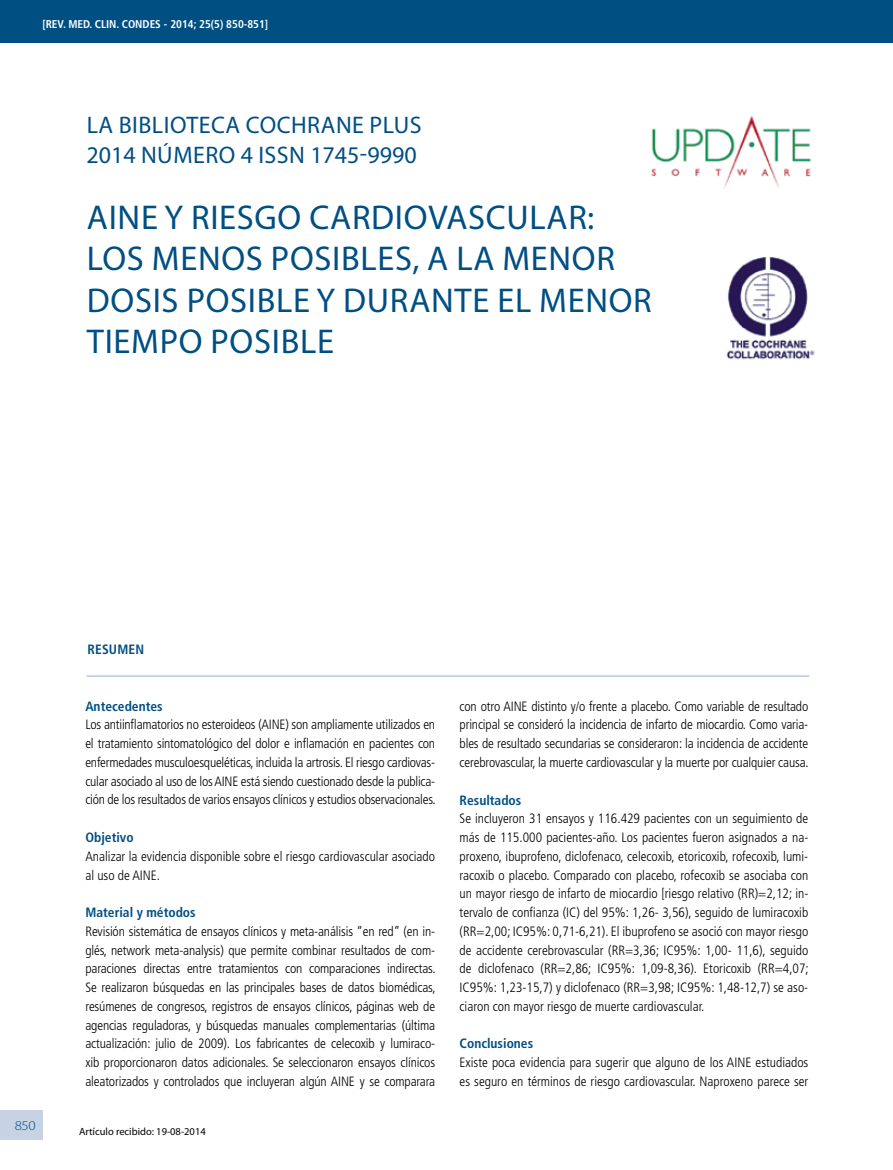
<style>
.page{position:relative;width:893px;height:1170px;background:#fff}
.page>*{position:absolute;margin:0;border:0;box-sizing:border-box;transform-origin:0 0}
.t1{font:34.5px/41.4px "Myriad Pro";letter-spacing:.02em;color:#004f83}
.t2{font:24px/30px "Myriad Pro";letter-spacing:.02em;color:#004f83}
.t3{font:24px "Myriad Pro";color:#004f83}
.t4{font:300 condensed 13.5px/18.8px "Frutiger";color:#000;text-align:justify}
.t5{font:700 condensed 13.5px "Frutiger";color:#004f83}
.t6{font:300 13.5px "Myriad Pro";color:#004f83;scale:1.1 1}
.t7{font:700 condensed 11.25px "Frutiger";color:#fff}
.t8{font:10.5px "Myriad Pro";color:#000}
</style>
<div class="page">
<div style="left:0;top:1110px;width:43px;height:30px;background:#c7d3e5"></div>
<div style="left:0;top:0;width:893px;height:43px;background:#004f83"></div>
<hr style="left:86px;top:675px;width:723px;height:1px;background:#b8c8de">
<img style="left:651px;top:116px;width:160px;height:72px">
<img style="left:726px;top:257px;width:89px;height:103px">
<p class="t7" style="left:42px;top:17px;width:227px">[REV. MED. CLIN. CONDES - 2014; 25(5) 850-851]</p>
<h2 class="t2" style="left:86px;top:109px;width:337px">LA BIBLIOTECA COCHRANE PLUS<br>2014 Número</h2>
<h2 class="t3" style="left:241px;top:140px;width:177px">4 ISSN 1745-9990</h2>
<h1 class="t1" style="left:87px;top:196px;width:566px">AINE Y RIESGO CARDIOVASCULAR:<br>LOS MENOS POSIBLES, A LA MENOR<br>DOSIS POSIBLE Y DURANTE EL MENOR<br>TIEMPO POSIBLE</h1>
<p class="t6" style="left:15px;top:1117px;width:21px">850</p>
<p class="t5" style="left:88px;top:641px;width:58px">RESUMEN</p>
<p class="t5" style="left:85px;top:698px;width:79px">Antecedentes</p>
<p class="t4" style="left:85px;top:715px;width:352px">Los antiinflamatorios no esteroideos (AINE) son ampliamente utilizados en el tratamiento sintomatológico del dolor e inflamación en pacientes con enfermedades musculoesqueléticas, incluida la artrosis. El riesgo cardiovas&shy;cular asociado al uso de los AINE está siendo cuestionado desde la publica&shy;ción de los resultados de varios ensayos clínicos y estudios observacionales.</p>
<p class="t5" style="left:85px;top:829px;width:50px">Objetivo</p>
<p class="t4" style="left:85px;top:846px;width:351px">Analizar la evidencia disponible sobre el riesgo cardiovascular asociado al uso de AINE.</p>
<p class="t5" style="left:85px;top:904px;width:112px">Material y métodos</p>
<p class="t4" style="left:85px;top:921px;width:352px">Revisión sistemática de ensayos clínicos y meta-análisis “en red” (en in&shy;glés, network meta-analysis) que permite combinar resultados de com&shy;paraciones directas entre tratamientos con comparaciones indirectas.<br>Se realizaron búsquedas en las principales bases de datos biomédicas, resúmenes de congresos, registros de ensayos clínicos, páginas web de agencias reguladoras, y búsquedas manuales complementarias (última actualización: julio de 2009). Los fabricantes de celecoxib y lumiraco&shy;xib proporcionaron datos adicionales. Se seleccionaron ensayos clínicos aleatorizados y controlados que incluyeran algún AINE y se comparara</p>
<p class="t8" style="left:79px;top:1124px;width:128px">Artículo recibido: 19-08-2014</p>
<p class="t4" style="left:460px;top:696px;width:351px">con otro AINE distinto y/o frente a placebo. Como variable de resultado principal se consideró la incidencia de infarto de miocardio. Como varia&shy;bles de resultado secundarias se consideraron: la incidencia de accidente cerebrovascular, la muerte cardiovascular y la muerte por cualquier causa.</p>
<p class="t5" style="left:460px;top:791px;width:63px">Resultados</p>
<p class="t4" style="left:460px;top:809px;width:351px">Se incluyeron 31 ensayos y 116.429 pacientes con un seguimiento de más de 115.000 pacientes-año. Los pacientes fueron asignados a na&shy;proxeno, ibuprofeno, diclofenaco, celecoxib, etoricoxib, rofecoxib, lumi&shy;racoxib o placebo. Comparado con placebo, rofecoxib se asociaba con un mayor riesgo de infarto de miocardio [riesgo relativo (RR)=2,12; in&shy;tervalo de confianza (IC) del 95%: 1,26- 3,56), seguido de lumiracoxib (RR=2,00; IC95%: 0,71-6,21). El ibuprofeno se asoció con mayor riesgo de accidente cerebrovascular (RR=3,36; IC95%: 1,00- 11,6), seguido de diclofenaco (RR=2,86; IC95%: 1,09-8,36). Etoricoxib (RR=4,07; IC95%: 1,23-15,7) y diclofenaco (RR=3,98; IC95%: 1,48-12,7) se aso&shy;ciaron con mayor riesgo de muerte cardiovascular.</p>
<p class="t5" style="left:460px;top:1035px;width:75px">Conclusiones</p>
<p class="t4" style="left:460px;top:1053px;width:350px">Existe poca evidencia para sugerir que alguno de los AINE estudiados es seguro en términos de riesgo cardiovascular. Naproxeno parece ser</p>
</div>
